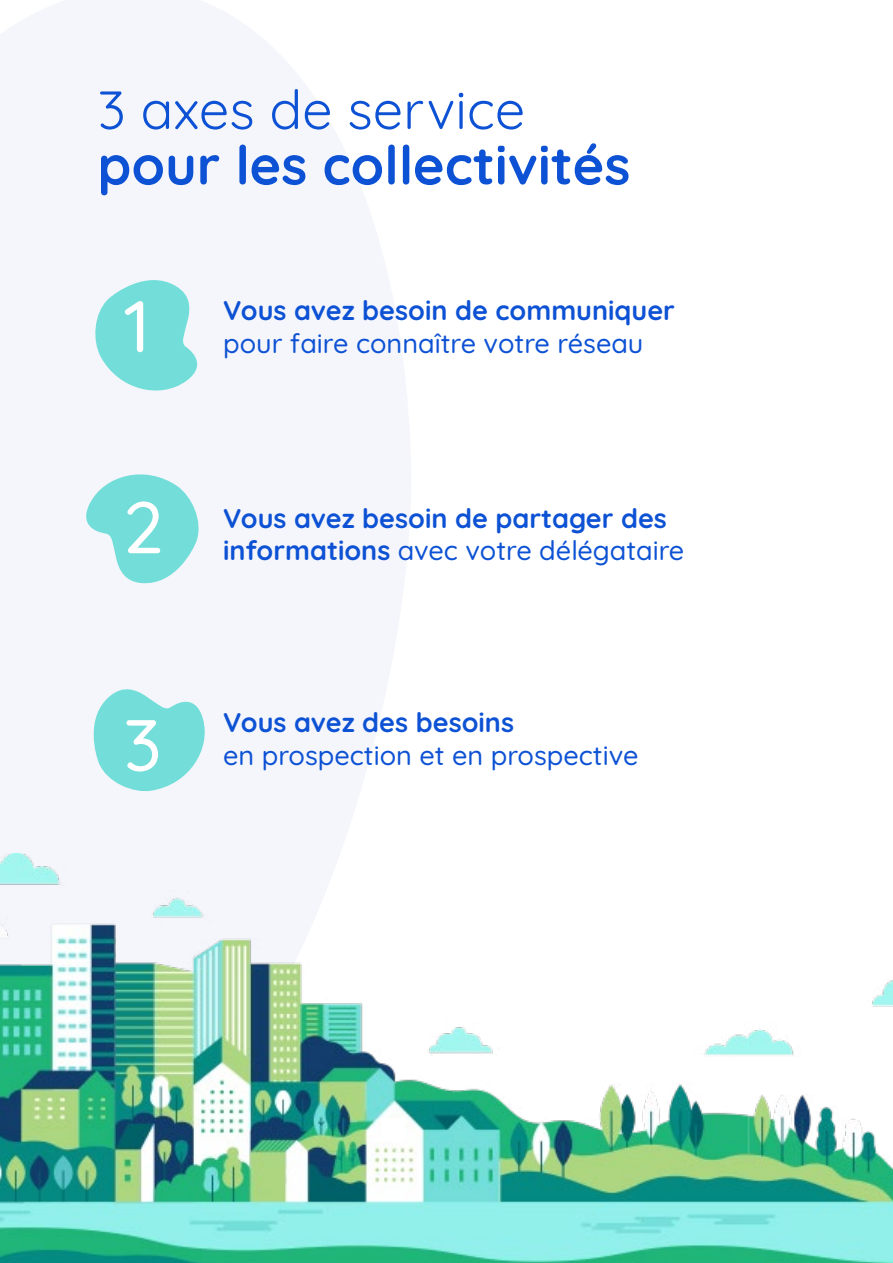
<style>
.page{position:relative;width:893px;height:1263px;background:#fff}
.page>*{position:absolute;margin:0;border:0;box-sizing:border-box;transform-origin:0 0}
.t1{font:500 72.9px "Quicksand";color:#fff}
.t2{font:700 54px "Quicksand";color:#0d52d4}
.t3{font:54px "Quicksand";color:#0d52d4}
.t4{font:700 27px/32.4px "Quicksand";color:#0d52d4}
.t5{font:500 27px "Quicksand";color:#0d52d4}
.s1{font-weight:500}
</style>
<div class="page">
<svg style="left:95px;top:280px;width:103px;height:111px"></svg>
<svg style="left:86px;top:474px;width:113px;height:110px"></svg>
<svg style="left:93px;top:689px;width:112px;height:103px"></svg>
<img style="left:0;top:854px;width:893px;height:409px">
<h2 class="t3" style="left:98px;top:68px;width:429px">3 axes de service</h2>
<h2 class="t2" style="left:98px;top:123px;width:534px">pour les collectivités</h2>
<h1 class="t1" style="left:123px;top:270px;width:29px">1</h1>
<h1 class="t1" style="left:123px;top:471px;width:42px">2</h1>
<h1 class="t1" style="left:123px;top:688px;width:40px">3</h1>
<p class="t4" style="left:223px;top:292px;width:453px">Vous avez besoin de communiquer</p>
<p class="t5" style="left:223px;top:322px;width:422px">pour faire connaître votre réseau</p>
<p class="t4" style="left:223px;top:499px;width:463px">Vous avez besoin de partager des informations <span class="s1">avec votre délégataire</span></p>
<p class="t4" style="left:223px;top:704px;width:292px">Vous avez des besoins</p>
<p class="t5" style="left:223px;top:734px;width:417px">en prospection et en prospective</p>
</div>
